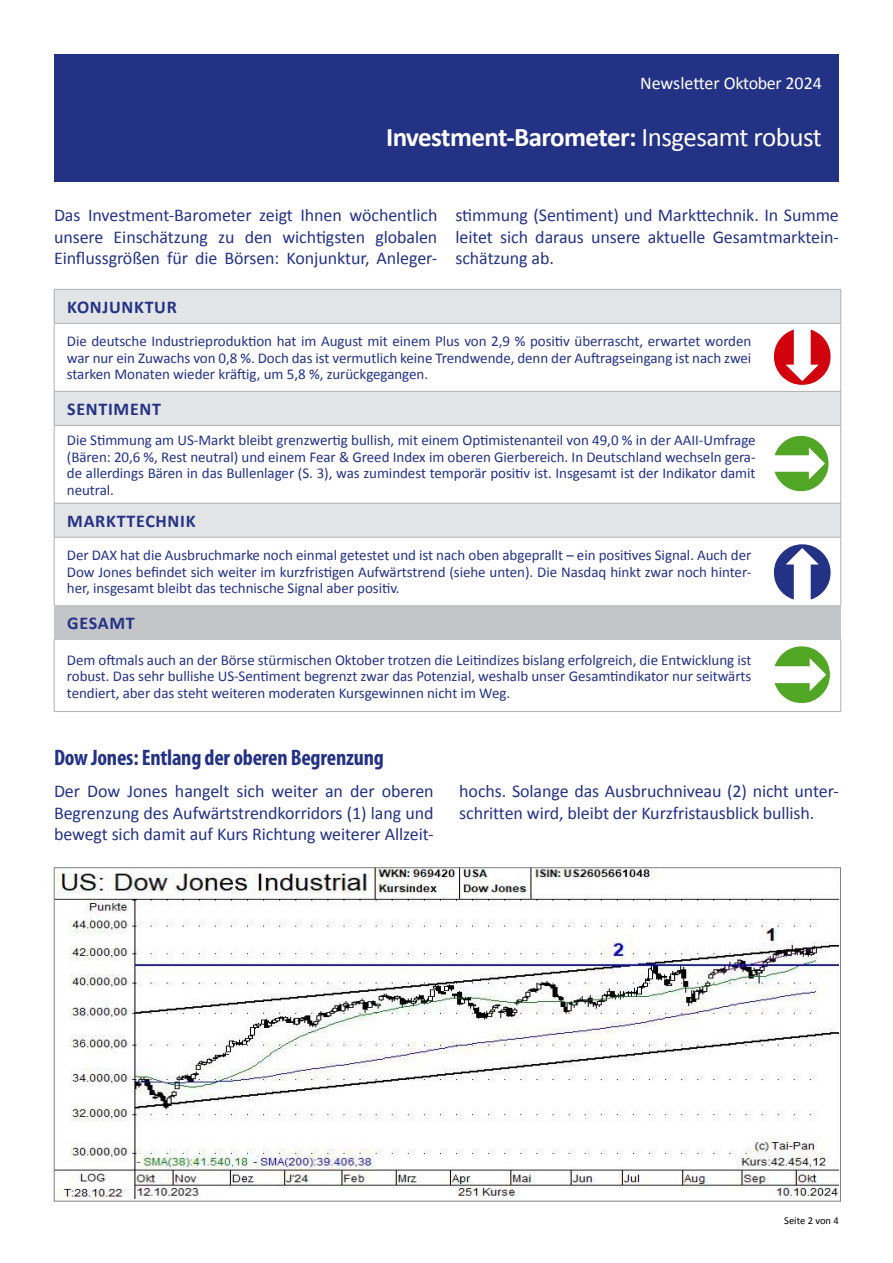
<style>
.page{position:relative;width:893px;height:1263px;background:#fff}
.page>*{position:absolute;margin:0;border:0;box-sizing:border-box;transform-origin:0 0}
.t1{font:700 27px "Calibri";letter-spacing:-.02em;color:#fff}
.t2{font:700 condensed 22.5px "Myriad Pro";letter-spacing:-.01em;color:#243285}
.t3{font:18px/21.6px "Calibri";letter-spacing:-.005em;color:#243285;text-align:justify}
.t4{font:700 18px "Calibri";letter-spacing:.04em;color:#243285}
.t5{font:18px "Calibri";letter-spacing:-.005em;color:#fff}
.t6{font:15px/16.5px "Calibri";letter-spacing:-.005em;color:#243285;text-align:justify}
.t7{font:10.5px "Calibri";color:#000}
.s1{font-weight:400}
</style>
<div class="page">
<div style="left:54px;top:54px;width:785px;height:128px;background:#243285"></div>
<svg style="left:55px;top:290px;width:786px;height:247px"></svg>
<div style="left:54px;top:605px;width:787px;height:34px;background:#c3c5c8"></div>
<hr style="left:54px;top:323px;width:1px;height:68px;background:#aeafb2">
<hr style="left:841px;top:323px;width:1px;height:68px;background:#aeafb2">
<hr style="left:54px;top:425px;width:1px;height:78px;background:#aeafb2">
<hr style="left:841px;top:425px;width:1px;height:78px;background:#aeafb2">
<hr style="left:54px;top:537px;width:1px;height:68px;background:#aeafb2">
<hr style="left:841px;top:537px;width:1px;height:68px;background:#aeafb2">
<hr style="left:54px;top:639px;width:1px;height:72px;background:#aeafb2">
<hr style="left:841px;top:639px;width:1px;height:72px;background:#aeafb2">
<hr style="left:54px;top:711px;width:787px;height:1px;background:#aeafb2">
<hr style="left:54px;top:391px;width:787px;height:1px;background:#aeafb2">
<hr style="left:54px;top:391px;width:1px;height:34px;background:#aeafb2">
<hr style="left:841px;top:391px;width:1px;height:34px;background:#aeafb2">
<hr style="left:54px;top:425px;width:787px;height:1px;background:#aeafb2">
<hr style="left:54px;top:503px;width:787px;height:1px;background:#aeafb2">
<hr style="left:54px;top:503px;width:1px;height:34px;background:#aeafb2">
<hr style="left:841px;top:503px;width:1px;height:34px;background:#aeafb2">
<hr style="left:54px;top:537px;width:787px;height:1px;background:#aeafb2">
<hr style="left:54px;top:289px;width:787px;height:1px;background:#aeafb2">
<hr style="left:54px;top:289px;width:1px;height:34px;background:#aeafb2">
<hr style="left:841px;top:289px;width:1px;height:34px;background:#aeafb2">
<hr style="left:54px;top:323px;width:787px;height:1px;background:#aeafb2">
<svg style="left:774px;top:646px;width:56px;height:57px"></svg>
<svg style="left:773px;top:435px;width:56px;height:57px"></svg>
<svg style="left:773px;top:328px;width:58px;height:58px"></svg>
<svg style="left:773px;top:544px;width:58px;height:56px"></svg>
<img style="left:56px;top:869px;width:783px;height:329px">
<p class="t5" style="left:640px;top:72px;width:183px">Newsletter Oktober 2024</p>
<h1 class="t1" style="left:386px;top:120px;width:437px">Investment-Barometer: <span class="s1">Insgesamt robust</span></h1>
<p class="t3" style="left:54px;top:204px;width:385px">Das Investment-Barometer zeigt Ihnen wöchentlich unsere Einschätzung zu den wichtigsten globalen Einflussgrößen für die Börsen: Konjunktur, Anleger-</p>
<p class="t3" style="left:455px;top:204px;width:385px">stimmung (Sentiment) und Markttechnik. In Summe leitet sich daraus unsere aktuelle Gesamtmarktein&shy;schätzung ab.</p>
<p class="t4" style="left:67px;top:296px;width:111px">KONJUNKTUR</p>
<p class="t6" style="left:67px;top:333px;width:686px">Die deutsche Industrieproduktion hat im August mit einem Plus von 2,9 % positiv überrascht, erwartet worden war nur ein Zuwachs von 0,8 %. Doch das ist vermutlich keine Trendwende, denn der Auftragseingang ist nach zwei starken Monaten wieder kräftig, um 5,8 %, zurückgegangen.</p>
<p class="t4" style="left:67px;top:398px;width:95px">SENTIMENT</p>
<p class="t6" style="left:67px;top:431px;width:690px">Die Stimmung am US-Markt bleibt grenzwertig bullish, mit einem Optimistenanteil von 49,0 % in der AAII-Umfrage (Bären: 20,6 %, Rest neutral) und einem Fear &amp; Greed Index im oberen Gierbereich. In Deutschland wechseln gera&shy;de allerdings Bären in das Bullenlager (S. 3), was zumindest temporär positiv ist. Insgesamt ist der Indikator damit neutral.</p>
<p class="t4" style="left:67px;top:510px;width:130px">MARKTTECHNIK</p>
<p class="t6" style="left:67px;top:546px;width:686px">Der DAX hat die Ausbruchmarke noch einmal getestet und ist nach oben abgeprallt – ein positives Signal. Auch der Dow Jones befindet sich weiter im kurzfristigen Aufwärtstrend (siehe unten). Die Nasdaq hinkt zwar noch hinter&shy;her, insgesamt bleibt das technische Signal aber positiv.</p>
<p class="t4" style="left:67px;top:612px;width:69px">GESAMT</p>
<p class="t6" style="left:67px;top:650px;width:686px">Dem oftmals auch an der Börse stürmischen Oktober trotzen die Leitindizes bislang erfolgreich, die Entwicklung ist robust. Das sehr bullishe US-Sentiment begrenzt zwar das Potenzial, weshalb unser Gesamtindikator nur seitwärts tendiert, aber das steht weiteren moderaten Kursgewinnen nicht im Weg.</p>
<h2 class="t2" style="left:54px;top:743px;width:331px">Dow Jones: Entlang der oberen Begrenzung</h2>
<p class="t3" style="left:54px;top:779px;width:381px">Der Dow Jones hangelt sich weiter an der oberen Begrenzung des Aufwärtstrendkorridors (1) lang und bewegt sich damit auf Kurs Richtung weiterer Allzeit-</p>
<p class="t3" style="left:459px;top:779px;width:381px">hochs. Solange das Ausbruchniveau (2) nicht unter&shy;schritten wird, bleibt der Kurzfristausblick bullish.</p>
<p class="t7" style="left:784px;top:1214px;width:56px">Seite 2 von 4</p>
</div>
